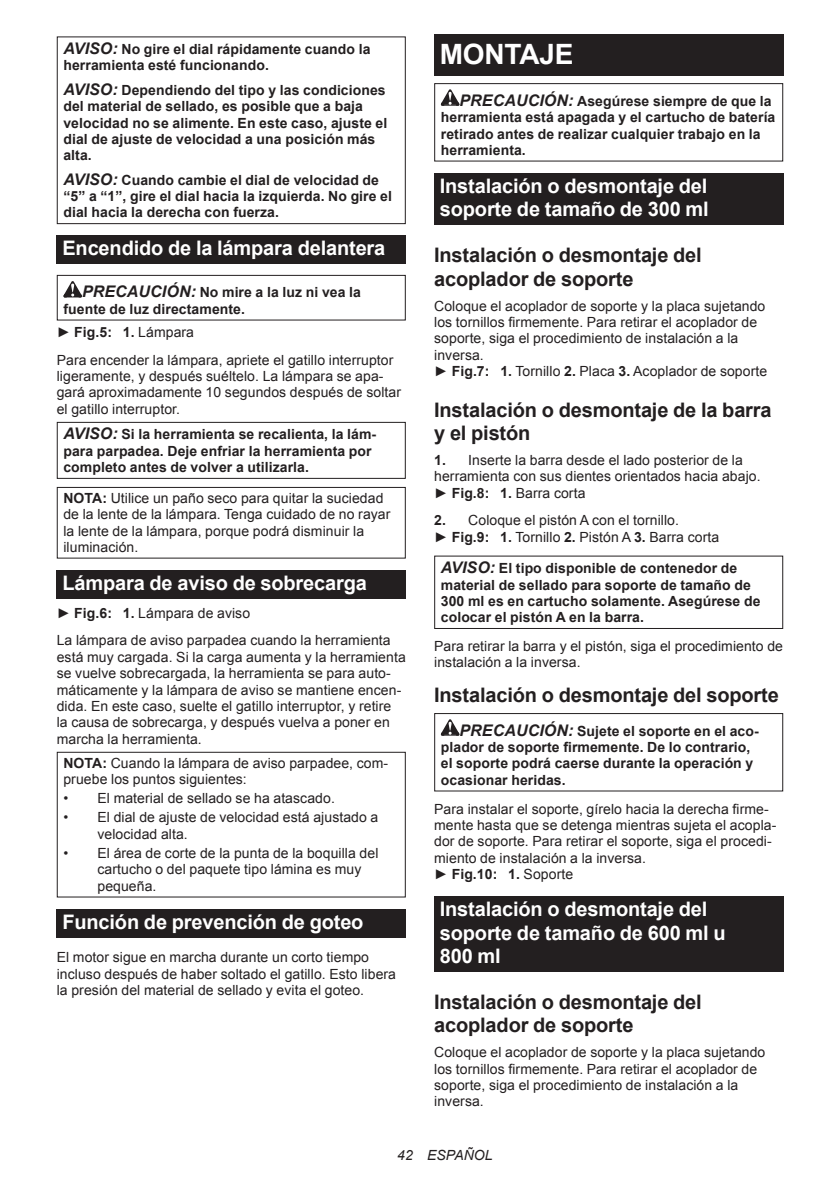
<style>
.page{position:relative;width:840px;height:1191px;background:#fff}
.page>*{position:absolute;margin:0;border:0;box-sizing:border-box;transform-origin:0 0}
.t1{font:700 28px "Arial";letter-spacing:-.01em;color:#fff}
.t2{font:700 20px/23.4px "Arial";letter-spacing:-.01em;color:#fff}
.t3{font:700 20px/23.4px "Arial";letter-spacing:-.01em;color:#231f20}
.t4{font:14px/16.4px "Arial";letter-spacing:.005em;color:#231f20}
.t5{font:700 14px/16.4px "Arial";letter-spacing:.005em;color:#231f20}
.t6{font:italic 14px "Arial";letter-spacing:.005em;color:#231f20}
.s1{font-style:italic;font-size:16px}
.s2{font-weight:700}
</style>
<div class="page">
<div style="left:57px;top:36px;width:348px;height:188px;border:1px solid #231f20"></div>
<div style="left:57px;top:235px;width:348px;height:29px;background:#231f20"></div>
<svg style="left:63px;top:281px;width:19px;height:16px"></svg>
<div style="left:57px;top:275px;width:348px;height:45px;border:1px solid #231f20"></div>
<div style="left:57px;top:422px;width:348px;height:57px;border:1px solid #231f20"></div>
<div style="left:57px;top:487px;width:348px;height:71px;border:1px solid #231f20"></div>
<div style="left:57px;top:570px;width:348px;height:28px;background:#231f20"></div>
<div style="left:57px;top:752px;width:348px;height:145px;border:1px solid #231f20"></div>
<div style="left:57px;top:909px;width:348px;height:28px;background:#231f20"></div>
<div style="left:434px;top:34px;width:348px;height:41px;background:#231f20"></div>
<svg style="left:440px;top:89px;width:19px;height:17px"></svg>
<div style="left:434px;top:83px;width:348px;height:79px;border:1px solid #231f20"></div>
<div style="left:434px;top:173px;width:348px;height:52px;background:#231f20"></div>
<div style="left:434px;top:555px;width:348px;height:74px;border:1px solid #231f20"></div>
<svg style="left:440px;top:719px;width:19px;height:16px"></svg>
<div style="left:434px;top:713px;width:348px;height:78px;border:1px solid #231f20"></div>
<div style="left:434px;top:896px;width:348px;height:75px;background:#231f20"></div>
<p class="t5" style="left:63px;top:41px;width:308px"><span class="s1">AVISO:</span> No gire el dial rápidamente cuando la herramienta esté funcionando.</p>
<p class="t5" style="left:63px;top:82px;width:325px"><span class="s1">AVISO:</span> Dependiendo del tipo y las condiciones del material de sellado, es posible que a baja velocidad no se alimente. En este caso, ajuste el dial de ajuste de velocidad a una posición más alta.</p>
<p class="t5" style="left:63px;top:172px;width:330px"><span class="s1">AVISO:</span> Cuando cambie el dial de velocidad de “5” a “1”, gire el dial hacia la izquierda. No gire el dial hacia la derecha con fuerza.</p>
<h2 class="t2" style="left:62px;top:237px;width:324px">Encendido de la lámpara delantera</h2>
<p class="t5" style="left:63px;top:285px;width:299px;text-indent:19px"><span class="s1">PRECAUCIÓN:</span> No mire a la luz ni vea la fuente de luz directamente.</p>
<p class="t4" style="left:57px;top:318px;width:338px;line-height:27.8px">► <span class="s2">Fig.5: 1.</span> Lámpara<br>Para encender la lámpara, apriete el gatillo interruptor</p>
<p class="t4" style="left:57px;top:368px;width:345px">ligeramente, y después suéltelo. La lámpara se apa&shy;gará aproximadamente 10 segundos después de soltar el gatillo interruptor.</p>
<p class="t5" style="left:63px;top:427px;width:314px"><span class="s1">AVISO:</span> Si la herramienta se recalienta, la lám&shy;para parpadea. Deje enfriar la herramienta por completo antes de volver a utilizarla.</p>
<p class="t4" style="left:63px;top:490px;width:328px"><span class="s2">NOTA:</span> Utilice un paño seco para quitar la suciedad de la lente de la lámpara. Tenga cuidado de no rayar la lente de la lámpara, porque podrá disminuir la iluminación.</p>
<h2 class="t2" style="left:62px;top:572px;width:306px">Lámpara de aviso de sobrecarga</h2>
<p class="t4" style="left:57px;top:599px;width:335px;line-height:27.8px">► <span class="s2">Fig.6: 1.</span> Lámpara de aviso<br>La lámpara de aviso parpadea cuando la herramienta</p>
<p class="t4" style="left:57px;top:649px;width:350px">está muy cargada. Si la carga aumenta y la herramienta se vuelve sobrecargada, la herramienta se para auto&shy;máticamente y la lámpara de aviso se mantiene encen&shy;dida. En este caso, suelte el gatillo interruptor, y retire la causa de sobrecarga, y después vuelva a poner en marcha la herramienta.</p>
<p class="t4" style="left:63px;top:754px;width:326px"><span class="s2">NOTA:</span> Cuando la lámpara de aviso parpadee, com&shy;pruebe los puntos siguientes:</p>
<p class="t4" style="left:63px;top:790px;width:273px">• El material de sellado se ha atascado.</p>
<p class="t4" style="left:97px;top:809px;width:282px;text-indent:-34px">• El dial de ajuste de velocidad está ajustado a velocidad alta.</p>
<p class="t4" style="left:97px;top:845px;width:282px;text-indent:-34px">• El área de corte de la punta de la boquilla del cartucho o del paquete tipo lámina es muy pequeña.</p>
<h2 class="t2" style="left:62px;top:910px;width:302px">Función de prevención de goteo</h2>
<p class="t4" style="left:57px;top:949px;width:340px">El motor sigue en marcha durante un corto tiempo incluso después de haber soltado el gatillo. Esto libera la presión del material de sellado y evita el goteo.</p>
<h1 class="t1" style="left:439px;top:35px;width:135px">MONTAJE</h1>
<p class="t5" style="left:440px;top:93px;width:336px;text-indent:19px"><span class="s1">PRECAUCIÓN:</span> Asegúrese siempre de que la herramienta está apagada y el cartucho de batería retirado antes de realizar cualquier trabajo en la herramienta.</p>
<h2 class="t2" style="left:439px;top:175px;width:270px">Instalación o desmontaje del soporte de tamaño de 300 ml</h2>
<h2 class="t3" style="left:434px;top:244px;width:269px">Instalación o desmontaje del acoplador de soporte</h2>
<p class="t4" style="left:434px;top:298px;width:334px">Coloque el acoplador de soporte y la placa sujetando los tornillos firmemente. Para retirar el acoplador de soporte, siga el procedimiento de instalación a la inversa.<br>► <span class="s2">Fig.7: 1.</span> Tornillo <span class="s2">2.</span> Placa <span class="s2">3.</span> Acoplador de soporte</p>
<h2 class="t3" style="left:434px;top:398px;width:339px">Instalación o desmontaje de la barra y el pistón</h2>
<p class="t4" style="left:434px;top:452px;width:328px"><span class="s2">1.</span> Inserte la barra desde el lado posterior de la herramienta con sus dientes orientados hacia abajo. ► <span class="s2">Fig.8: 1.</span> Barra corta</p>
<p class="t4" style="left:434px;top:512px;width:286px"><span class="s2">2.</span> Coloque el pistón A con el tornillo.<br>► <span class="s2">Fig.9: 1.</span> Tornillo <span class="s2">2.</span> Pistón A <span class="s2">3.</span> Barra corta</p>
<p class="t5" style="left:440px;top:560px;width:321px"><span class="s1">AVISO:</span> El tipo disponible de contenedor de material de sellado para soporte de tamaño de 300 ml es en cartucho solamente. Asegúrese de colocar el pistón A en la barra.</p>
<p class="t4" style="left:434px;top:638px;width:350px">Para retirar la barra y el pistón, siga el procedimiento de instalación a la inversa.</p>
<h2 class="t3" style="left:434px;top:684px;width:346px">Instalación o desmontaje del soporte</h2>
<p class="t5" style="left:440px;top:723px;width:319px;text-indent:19px"><span class="s1">PRECAUCIÓN:</span> Sujete el soporte en el aco&shy;plador de soporte firmemente. De lo contrario, el soporte podrá caerse durante la operación y ocasionar heridas.</p>
<p class="t4" style="left:434px;top:800px;width:343px">Para instalar el soporte, gírelo hacia la derecha firme&shy;mente hasta que se detenga mientras sujeta el acopla&shy;dor de soporte. Para retirar el soporte, siga el procedi&shy;miento de instalación a la inversa.<br>► <span class="s2">Fig.10: 1.</span> Soporte</p>
<h2 class="t2" style="left:439px;top:898px;width:287px">Instalación o desmontaje del soporte de tamaño de 600 ml u<br>800 ml</h2>
<h2 class="t3" style="left:434px;top:991px;width:269px">Instalación o desmontaje del acoplador de soporte</h2>
<p class="t4" style="left:434px;top:1044px;width:332px">Coloque el acoplador de soporte y la placa sujetando los tornillos firmemente. Para retirar el acoplador de soporte, siga el procedimiento de instalación a la inversa.</p>
<p class="t6" style="left:397px;top:1146px;width:97px">42 ESPAÑOL</p>
</div>
